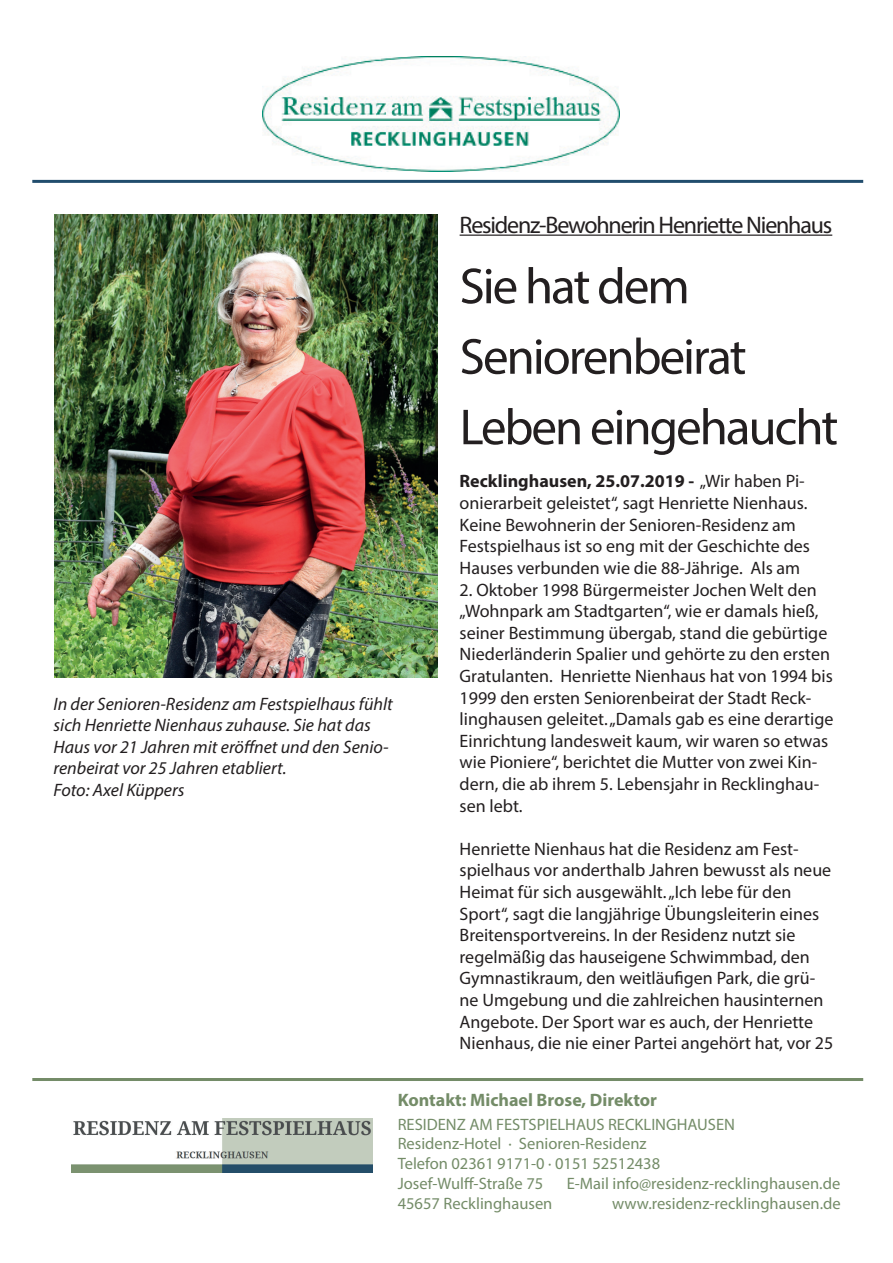
<style>
.page{position:relative;width:893px;height:1263px;background:#fff}
.page>*{position:absolute;margin:0;border:0;box-sizing:border-box;transform-origin:0 0}
.t1{font:51px/70.5px "Myriad Pro";letter-spacing:-.04em;color:#231f20}
.t2{font:24px "Myriad Pro";letter-spacing:-.05em;color:#231f20}
.t3{font:18px/21.6px "Myriad Pro";color:#231f20}
.t4{font:italic 18px/21.6px "Myriad Pro";color:#231f20}
.t5{font:700 18px "Myriad Pro";color:#748c68}
.t6{font:16.5px/19.8px "Myriad Pro";color:#748c68}
.s1{font-weight:700}
</style>
<div class="page">
<hr style="left:460px;top:235px;width:372px;height:1px;background:#231f20">
<hr style="left:32px;top:180px;width:831px;height:3px;background:#214d6d">
<hr style="left:32px;top:1078px;width:831px;height:3px;background:#748c68">
<img style="left:262px;top:56px;width:358px;height:115px">
<img style="left:72px;top:1118px;width:301px;height:54px">
<img style="left:54px;top:215px;width:384px;height:463px">
<p class="t4" style="left:54px;top:692px;width:341px">In der Senioren-Residenz am Festspielhaus fühlt sich Henriette Nienhaus zuhause. Sie hat das Haus vor 21 Jahren mit eröffnet und den Senio&shy;renbeirat vor 25 Jahren etabliert.<br>Foto: Axel Küppers</p>
<h2 class="t2" style="left:460px;top:210px;width:374px">Residenz-Bewohnerin Henriette Nienhaus</h2>
<h1 class="t1" style="left:460px;top:250px;width:380px">Sie hat dem<br>Seniorenbeirat<br>Leben eingehaucht</h1>
<p class="t3" style="left:460px;top:470px;width:352px"><span class="s1">Recklinghausen, 25.07.2019 -</span> „Wir haben Pi&shy;onierarbeit geleistet“, sagt Henriette Nienhaus.<br>Keine Bewohnerin der Senioren-Residenz am Festspielhaus ist so eng mit der Geschichte des Hauses verbunden wie die 88-Jährige. Als am</p>
<p class="t3" style="left:460px;top:578px;width:375px">2. Oktober 1998 Bürgermeister Jochen Welt den „Wohnpark am Stadtgarten“, wie er damals hieß, seiner Bestimmung übergab, stand die gebürtige Niederländerin Spalier und gehörte zu den ersten Gratulanten. Henriette Nienhaus hat von 1994 bis 1999 den ersten Seniorenbeirat der Stadt Reck&shy;linghausen geleitet. „Damals gab es eine derartige Einrichtung landesweit kaum, wir waren so etwas wie Pioniere“, berichtet die Mutter von zwei Kin&shy;dern, die ab ihrem 5. Lebensjahr in Recklinghau&shy;sen lebt.</p>
<p class="t3" style="left:460px;top:838px;width:375px">Henriette Nienhaus hat die Residenz am Fest&shy;spielhaus vor anderthalb Jahren bewusst als neue Heimat für sich ausgewählt. „Ich lebe für den Sport“, sagt die langjährige Übungsleiterin eines Breitensportvereins. In der Residenz nutzt sie regelmäßig das hauseigene Schwimmbad, den Gymnastikraum, den weitläufigen Park, die grü&shy;ne Umgebung und die zahlreichen hausinternen Angebote. Der Sport war es auch, der Henriette Nienhaus, die nie einer Partei angehört hat, vor 25</p>
<p class="t5" style="left:398px;top:1088px;width:261px">Kontakt: Michael Brose, Direktor</p>
<p class="t6" style="left:398px;top:1114px;width:339px">RESIDENZ AM FESTSPIELHAUS RECKLINGHAUSEN Residenz-Hotel ∙ Senioren-Residenz<br>Telefon 02361 9171-0 ∙ 0151 52512438<br>Josef-Wulff-Straße 75</p>
<p class="t6" style="left:567px;top:1173px;width:275px">E-Mail info@residenz-recklinghausen.de</p>
<p class="t6" style="left:398px;top:1193px;width:156px">45657 Recklinghausen</p>
<p class="t6" style="left:612px;top:1193px;width:230px">www.residenz-recklinghausen.de</p>
</div>
